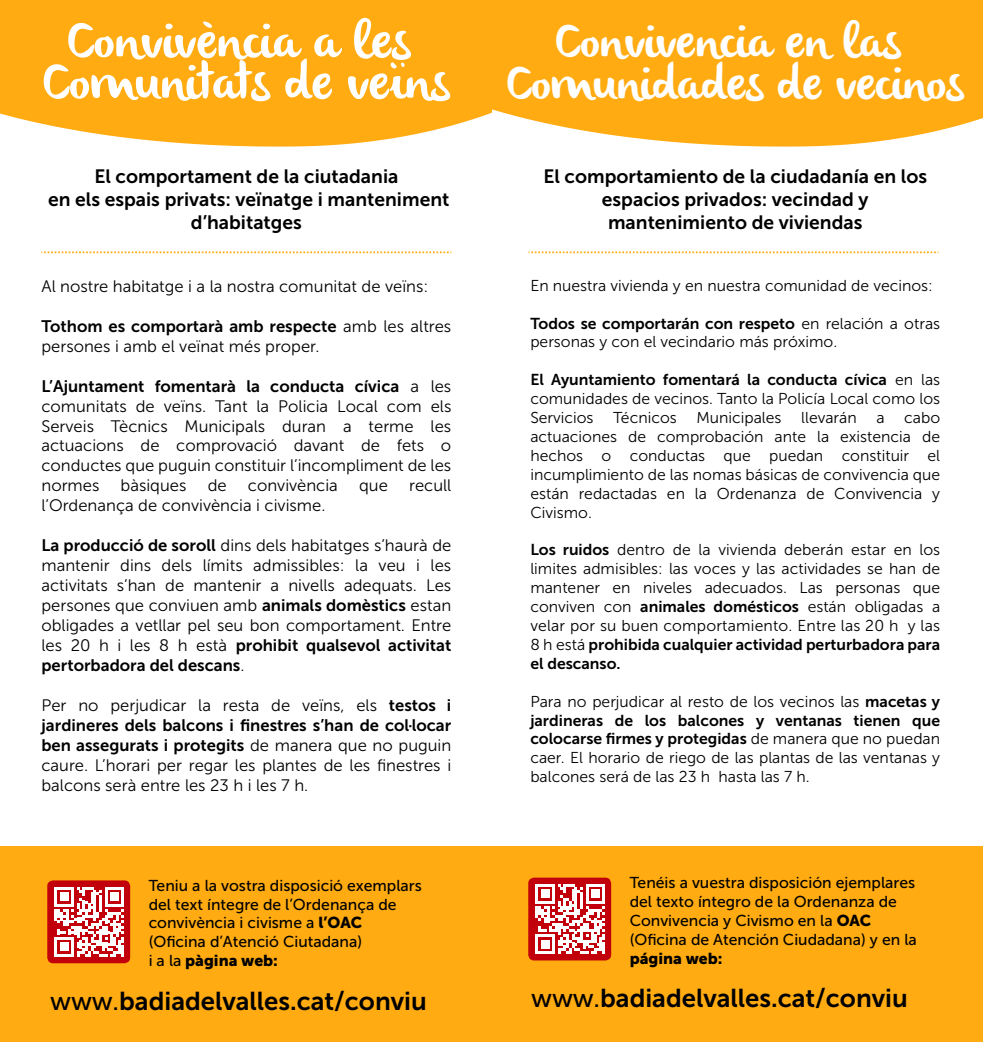
<style>
.page{position:relative;width:983px;height:1042px;background:#fff}
.page>*{position:absolute;margin:0;border:0;box-sizing:border-box;transform-origin:0 0}
.t1{font:52.32px/41.3px "olivier";color:#fff;text-align:center}
.t2{font:49px/41.3px "olivier";color:#fff;text-align:center}
.t3{font:25.72px "Museo Sans 700";color:#000}
.t4{font:19.25px/23.1px "Museo Sans 700";color:#000;text-align:center}
.t5{font:16.62px/19.9px "Museo Sans 300";color:#000;text-align:justify}
.t6{font:16.62px/19.9px "Museo Sans 700";color:#000}
.t7{font:15.75px/18.9px "Museo Sans 300";color:#000;text-align:justify}
.t8{font:15.75px/18.9px "Museo Sans 500";color:#000}
.t9{font:15.75px/18.9px "Museo Sans 700";color:#000}
.t10{font:15.75px "Museo Sans 900";color:#000}
.s1{font-family:"Museo Sans 300"}
.s2{font-family:"Museo Sans 700"}
.s3{font-family:"Museo Sans 900"}
.s4{font-family:"Museo Sans 500"}
</style>
<div class="page">
<div style="left:0;top:847px;width:491px;height:195px;background:#ffab11"></div>
<svg style="left:0;top:0;width:491px;height:147px;background:#ffb122"></svg>
<svg style="left:491px;top:0;width:491px;height:147px;background:#ffb122"></svg>
<div style="left:47px;top:880px;width:83px;height:83px;background:#c2000b;border-radius:6px"></div>
<svg style="left:54px;top:887px;width:70px;height:69px"></svg>
<div style="left:491px;top:847px;width:491px;height:195px;background:#ffab11"></div>
<div style="left:528px;top:877px;width:83px;height:83px;background:#c2000b;border-radius:6px"></div>
<svg style="left:535px;top:884px;width:70px;height:70px"></svg>
<svg style="left:41px;top:251px;width:410px;height:2px"></svg>
<svg style="left:528px;top:251px;width:410px;height:2px"></svg>
<h1 class="t1" style="left:43px;top:24px;width:408px">Convivència a les<br>Comunitats de veïns</h1>
<p class="t4" style="left:48px;top:164px;width:403px">El comportament de la ciutadania<br>en els espais privats: veïnatge i manteniment d’habitatges</p>
<p class="t5" style="left:41px;top:276px;width:388px">Al nostre habitatge i a la nostra comunitat de veïns:</p>
<p class="t6" style="left:41px;top:316px;width:411px">Tothom es comportarà amb respecte <span class="s1">amb les altres</span></p>
<p class="t5" style="left:41px;top:336px;width:279px">persones i amb el veïnat més proper.</p>
<p class="t6" style="left:41px;top:376px;width:411px">L’Ajuntament fomentarà la conducta cívica <span class="s1">a les</span></p>
<p class="t5" style="left:41px;top:396px;width:411px">comunitats de veïns. Tant la Policia Local com els Serveis Tècnics Municipals duran a terme les actuacions de comprovació davant de fets o conductes que puguin constituir l’incompliment de les normes</p>
<p class="t5" style="left:121px;top:476px;width:67px">bàsiques</p>
<p class="t5" style="left:208px;top:476px;width:20px">de</p>
<p class="t5" style="left:248px;top:476px;width:91px">convivència</p>
<p class="t5" style="left:359px;top:476px;width:30px">que</p>
<p class="t5" style="left:409px;top:476px;width:44px">recull</p>
<p class="t5" style="left:41px;top:496px;width:285px">l’Ordenança de convivència i civisme.</p>
<p class="t5" style="left:41px;top:536px;width:411px"><span class="s2">La producció de soroll</span> dins dels habitatges s’haurà de mantenir dins dels límits admissibles: la veu i les activitats s’han de mantenir a nivells adequats. Les persones que conviuen amb <span class="s2">animals domèstics</span> estan obligades a vetllar pel seu bon comportament. Entre</p>
<p class="t6" style="left:41px;top:635px;width:411px"><span class="s1">les 20 h i les 8 h està</span> prohibit qualsevol activitat pertorbadora del descans<span class="s1">.</span></p>
<p class="t5" style="left:41px;top:695px;width:411px">Per no perjudicar la resta de veïns, els <span class="s2">testos i</span></p>
<p class="t6" style="left:41px;top:715px;width:411px">jardineres dels balcons i finestres s’han de col·locar ben assegurats i protegits <span class="s1">de manera que no puguin</span></p>
<p class="t5" style="left:41px;top:755px;width:411px">caure. L’horari per regar les plantes de les finestres i balcons serà entre les 23 h i les 7 h.</p>
<p class="t8" style="left:149px;top:876px;width:274px">Teniu a la vostra disposició exemplars del text íntegre de l’Ordenança de convivència i civisme a <span class="s3">l’OAC </span>(Oficina d’Atenció Ciutadana)</p>
<p class="t10" style="left:149px;top:952px;width:131px"><span class="s4">i a la</span> pàgina web:</p>
<h3 class="t3" style="left:50px;top:987px;width:378px"><span class="s4">www.</span>badiadelvalles.cat/conviu</h3>
<h2 class="t2" style="left:506px;top:25px;width:458px">Convivencia en las<br>Comunidades de vecinos</h2>
<p class="t4" style="left:543px;top:164px;width:385px">El comportamiento de la ciudadanía en los espacios privados: vecindad y mantenimiento de viviendas</p>
<p class="t7" style="left:530px;top:276px;width:404px">En nuestra vivienda y en nuestra comunidad de vecinos:</p>
<p class="t9" style="left:530px;top:314px;width:411px">Todos se comportarán con respeto <span class="s1">en relación a otras</span></p>
<p class="t7" style="left:530px;top:333px;width:308px">personas y con el vecindario más próximo.</p>
<p class="t9" style="left:530px;top:370px;width:411px">El Ayuntamiento fomentará la conducta cívica <span class="s1">en las</span></p>
<p class="t7" style="left:530px;top:389px;width:411px">comunidades de vecinos. Tanto la Policía Local como los Servicios Técnicos Municipales llevarán a cabo actuaciones de comprobación ante la existencia de hechos o conductas que puedan constituir el incumplimiento de las nomas básicas de convivencia que están redactadas en la Ordenanza de Convivencia y Civismo.</p>
<p class="t7" style="left:530px;top:541px;width:411px"><span class="s2">Los ruidos</span> dentro de la vivienda deberán estar en los limites admisibles: las voces y las actividades se han de mantener en niveles adecuados. Las personas que conviven con <span class="s2">animales domésticos</span> están obligadas a velar por su buen comportamiento. Entre las 20 h y las</p>
<p class="t9" style="left:530px;top:635px;width:411px"><span class="s1">8 h está</span> prohibida cualquier actividad perturbadora para el descanso.</p>
<p class="t7" style="left:530px;top:692px;width:411px">Para no perjudicar al resto de los vecinos las <span class="s2">macetas y</span></p>
<p class="t9" style="left:530px;top:711px;width:411px">jardineras de los balcones y ventanas tienen que colocarse firmes y protegidas <span class="s1">de manera que no puedan</span></p>
<p class="t7" style="left:530px;top:748px;width:411px">caer. El horario de riego de las plantas de las ventanas y balcones será de las 23 h hasta las 7 h.</p>
<p class="t8" style="left:629px;top:873px;width:288px">Tenéis a vuestra disposición ejemplares del texto íntegro de la Ordenanza de Convivencia y Civismo en la <span class="s3">OAC </span>(Oficina de Atención Ciudadana) y en la</p>
<p class="t10" style="left:629px;top:949px;width:94px">página web:</p>
<h3 class="t3" style="left:531px;top:984px;width:378px"><span class="s4">www.</span>badiadelvalles.cat/conviu</h3>
</div>
